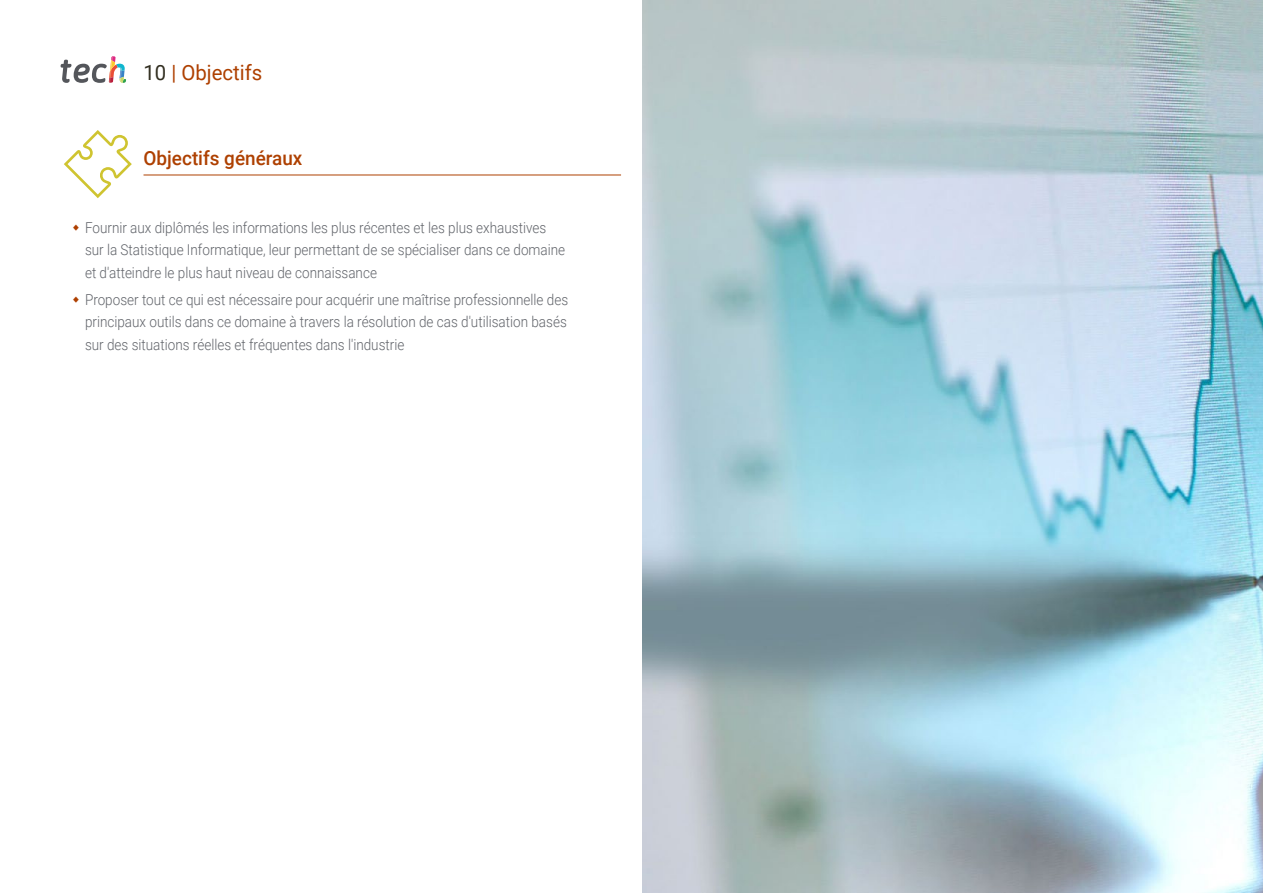
<style>
.page{position:relative;width:1263px;height:893px;background:#fff}
.page>*{position:absolute;margin:0;border:0;box-sizing:border-box;transform-origin:0 0}
.t1{font:21px "Roboto";color:#ae4000}
.t2{font:500 19.5px "Roboto";color:#ae4000}
.t3{font:300 15px/22.5px "Roboto";color:#61646a;scale:.9 1}
.s1{color:#312e20}
</style>
<div class="page">
<hr style="left:144px;top:175px;width:477px;height:1px;background:#ae4000">
<svg style="left:64px;top:130px;width:68px;height:68px"></svg>
<img style="left:642px;top:0;width:621px;height:893px">
<svg style="left:61px;top:56px;width:65px;height:27px"></svg>
<h1 class="t1" style="left:144px;top:57px;width:120px"><span class="s1">10</span> | Objectifs</h1>
<h2 class="t2" style="left:144px;top:144px;width:160px">Objectifs généraux</h2>
<p class="t3" style="left:85px;top:216px;width:535px">Fournir aux diplômés les informations les plus récentes et les plus exhaustives sur la Statistique Informatique, leur permettant de se spécialiser dans ce domaine et d'atteindre le plus haut niveau de connaissance</p>
<p class="t3" style="left:85px;top:287px;width:538px;text-align:justify">Proposer tout ce qui est nécessaire pour acquérir une maîtrise professionnelle des principaux outils dans ce domaine à travers la résolution de cas d'utilisation basés sur des situations réelles et fréquentes dans l'industrie</p>
</div>
